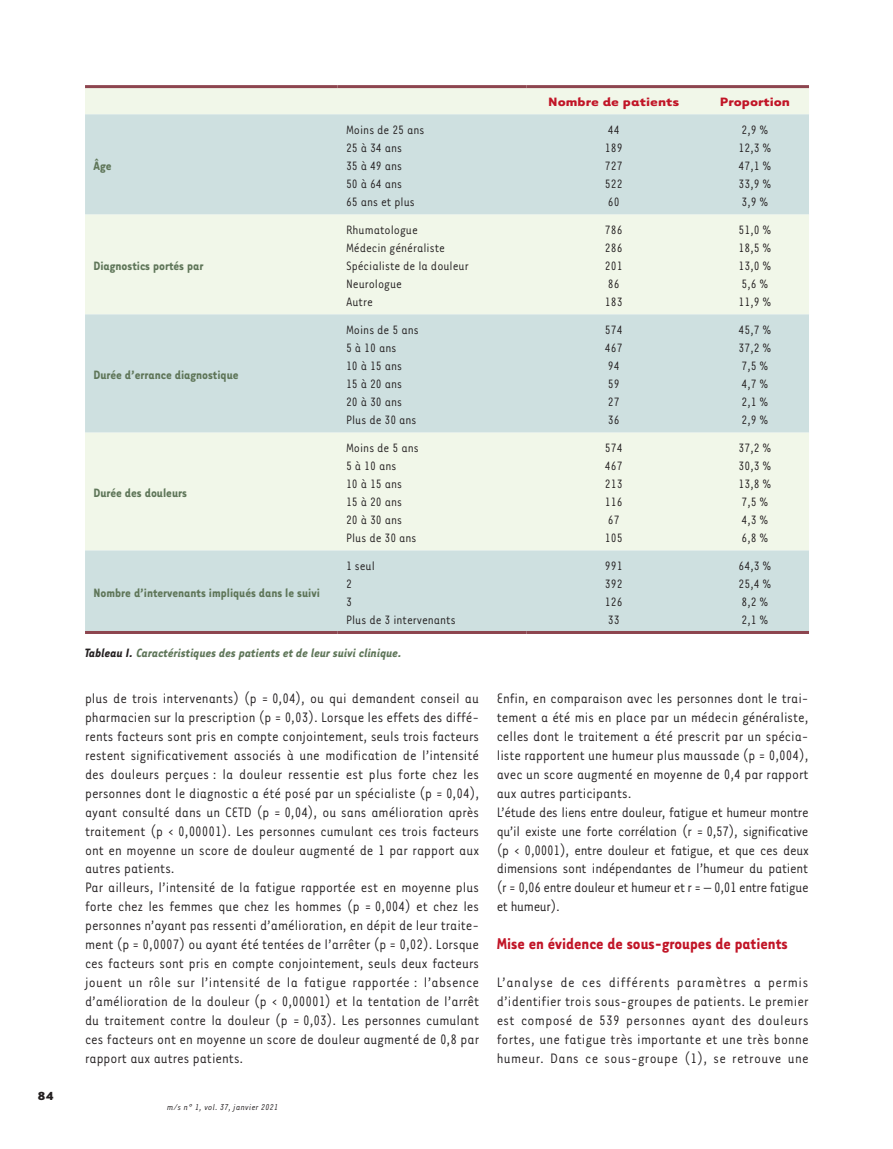
<style>
.page{position:relative;width:893px;height:1149px;background:#fff}
.page>*{position:absolute;margin:0;border:0;box-sizing:border-box;transform-origin:0 0}
.t1{font:700 18px "Tarzana Narrow";color:#c11527}
.t2{font:15.75px/18.9px "Tarzana Narrow";color:#231f20}
.t3{font:13.95px/18px "Tarzana Narrow";color:#231f20}
.t4{font:700 13.95px "Tarzana Narrow";color:#5f7659}
.t5{font:italic 700 13.95px "Tarzana Narrow";color:#5f7659}
.t6{font:700 13.95px "Tarzana Wide";color:#c11527}
.t7{font:700 13.5px "Tarzana Wide";color:#231f20}
.t8{font:italic 9.75px "Tarzana Narrow";letter-spacing:.025em;color:#231f20}
.s1{color:#231f20}
</style>
<div class="page">
<div style="left:85px;top:88px;width:724px;height:26px;background:#f1f7e9"></div>
<svg style="left:85px;top:114px;width:724px;height:516px;background:#dce9e3"></svg>
<hr style="left:85px;top:85px;width:253px;height:3px;background:#8d454f">
<hr style="left:338px;top:85px;width:189px;height:3px;background:#8d454f">
<hr style="left:527px;top:85px;width:174px;height:3px;background:#8d454f">
<hr style="left:701px;top:85px;width:108px;height:3px;background:#8d454f">
<hr style="left:85px;top:630px;width:253px;height:3px;background:#8d454f">
<hr style="left:338px;top:630px;width:189px;height:3px;background:#8d454f">
<hr style="left:527px;top:630px;width:174px;height:3px;background:#8d454f">
<hr style="left:701px;top:630px;width:108px;height:3px;background:#8d454f">
<p class="t7" style="left:38px;top:1086px;width:18px">84</p>
<p class="t4" style="left:94px;top:157px;width:19px">Âge</p>
<p class="t4" style="left:94px;top:257px;width:111px">Diagnostics portés par</p>
<p class="t4" style="left:94px;top:365px;width:146px">Durée d’errance diagnostique</p>
<p class="t4" style="left:94px;top:483px;width:95px">Durée des douleurs</p>
<p class="t6" style="left:548px;top:92px;width:133px">Nombre de patients</p>
<p class="t6" style="left:720px;top:92px;width:72px">Proportion</p>
<p class="t3" style="left:346px;top:120px;width:80px">Moins de 25 ans<br>25 à 34 ans<br>35 à 49 ans<br>50 à 64 ans<br>65 ans et plus</p>
<p class="t3" style="left:605px;top:120px;width:19px">44<br>189<br>727<br>522<br>60</p>
<p class="t3" style="left:739px;top:120px;width:34px">2,9 %<br>12,3 %<br>47,1 %<br>33,9 %<br>3,9 %</p>
<p class="t3" style="left:346px;top:220px;width:124px">Rhumatologue<br>Médecin généraliste<br>Spécialiste de la douleur<br>Neurologue<br>Autre</p>
<p class="t3" style="left:605px;top:220px;width:19px">786<br>286<br>201<br>86<br>183</p>
<p class="t3" style="left:739px;top:220px;width:34px">51,0 %<br>18,5 %<br>13,0 %<br>5,6 %<br>11,9 %</p>
<p class="t3" style="left:346px;top:320px;width:74px">Moins de 5 ans<br>5 à 10 ans<br>10 à 15 ans<br>15 à 20 ans<br>20 à 30 ans<br>Plus de 30 ans</p>
<p class="t3" style="left:605px;top:320px;width:19px">574<br>467<br>94<br>59<br>27<br>36</p>
<p class="t3" style="left:739px;top:320px;width:34px">45,7 %<br>37,2 %<br>7,5 %<br>4,7 %<br>2,1 %<br>2,9 %</p>
<p class="t3" style="left:346px;top:438px;width:74px">Moins de 5 ans<br>5 à 10 ans<br>10 à 15 ans<br>15 à 20 ans<br>20 à 30 ans<br>Plus de 30 ans</p>
<p class="t3" style="left:605px;top:437px;width:19px">574<br>467<br>213<br>116<br>67<br>105</p>
<p class="t3" style="left:739px;top:437px;width:34px">37,2 %<br>30,3 %<br>13,8 %<br>7,5 %<br>4,3 %<br>6,8 %</p>
<p class="t3" style="left:346px;top:555px;width:111px">1 seul<br>2<br>3<br>Plus de 3 intervenants</p>
<p class="t3" style="left:605px;top:555px;width:19px;text-align:justify">991<br>392<br>126<br>33</p>
<p class="t3" style="left:739px;top:555px;width:34px">64,3 %<br>25,4 %<br>8,2 %<br>2,1 %</p>
<p class="t5" style="left:85px;top:643px;width:318px"><span class="s1">Tableau I.</span> Caractéristiques des patients et de leur suivi clinique.</p>
<p class="t4" style="left:94px;top:583px;width:228px">Nombre d’intervenants impliqués dans le suivi</p>
<p class="t2" style="left:85px;top:688px;width:396px">plus de trois intervenants) (p = 0,04), ou qui demandent conseil au pharmacien sur la prescription (p = 0,03). Lorsque les effets des diffé&shy;rents facteurs sont pris en compte conjointement, seuls trois facteurs restent significativement associés à une modification de l’intensité des douleurs perçues : la douleur ressentie est plus forte chez les personnes dont le diagnostic a été posé par un spécialiste (p = 0,04), ayant consulté dans un CETD (p = 0,04), ou sans amélioration après traitement (p &lt; 0,00001). Les personnes cumulant ces trois facteurs ont en moyenne un score de douleur augmenté de 1 par rapport aux autres patients.<br>Par ailleurs, l’intensité de la fatigue rapportée est en moyenne plus forte chez les femmes que chez les hommes (p = 0,004) et chez les personnes n’ayant pas ressenti d’amélioration, en dépit de leur traite&shy;ment (p = 0,0007) ou ayant été tentées de l’arrêter (p = 0,02). Lorsque ces facteurs sont pris en compte conjointement, seuls deux facteurs jouent un rôle sur l’intensité de la fatigue rapportée : l’absence d’amélioration de la douleur (p &lt; 0,00001) et la tentation de l’arrêt du traitement contre la douleur (p = 0,03). Les personnes cumulant ces facteurs ont en moyenne un score de douleur augmenté de 0,8 par rapport aux autres patients.</p>
<p class="t8" style="left:167px;top:1100px;width:112px">m/s n° 1, vol. 37, janvier 2021</p>
<p class="t2" style="left:497px;top:688px;width:314px">Enfin, en comparaison avec les personnes dont le trai&shy;tement a été mis en place par un médecin généraliste, celles dont le traitement a été prescrit par un spécia&shy;liste rapportent une humeur plus maussade (p = 0,004), avec un score augmenté en moyenne de 0,4 par rapport aux autres participants.<br>L’étude des liens entre douleur, fatigue et humeur montre qu’il existe une forte corrélation (r = 0,57), significative (p &lt; 0,0001), entre douleur et fatigue, et que ces deux dimensions sont indépendantes de l’humeur du patient (r = 0,06 entre douleur et humeur et r = – 0,01 entre fatigue et humeur).</p>
<p class="t1" style="left:497px;top:932px;width:292px">Mise en évidence de sous-groupes de patients</p>
<p class="t2" style="left:497px;top:971px;width:314px;text-align:justify">L’analyse de ces différents paramètres a permis d’identifier trois sous-groupes de patients. Le premier est composé de 539 personnes ayant des douleurs fortes, une fatigue très importante et une très bonne humeur. Dans ce sous-groupe (1), se retrouve une</p>
</div>
